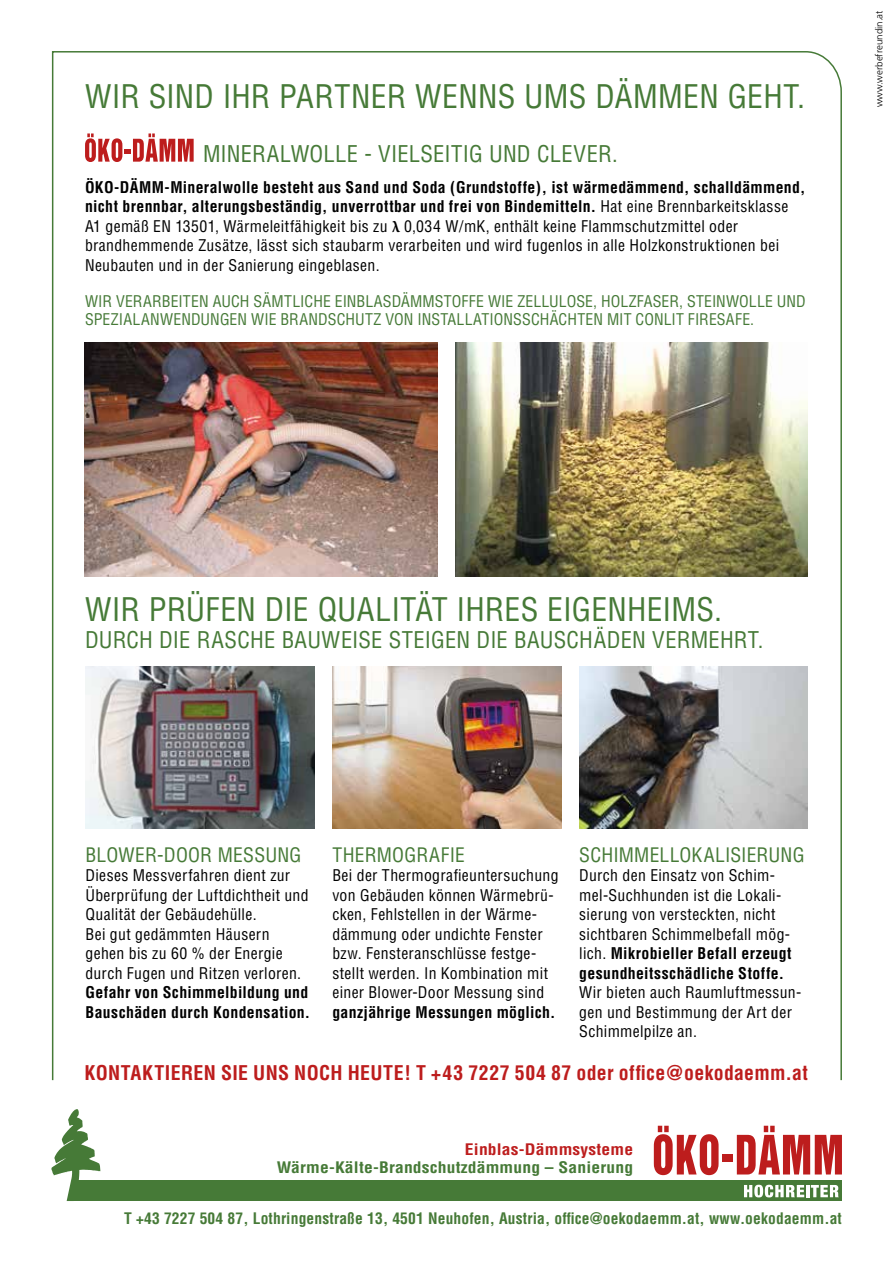
<style>
.page{position:relative;width:893px;height:1263px;background:#fff}
.page>*{position:absolute;margin:0;border:0;box-sizing:border-box;transform-origin:0 0}
.t1{font:condensed 31.8px "Helvetica";letter-spacing:.005em;color:#467a37}
.t2{font:condensed 22.5px "Helvetica";letter-spacing:.01em;color:#467a37}
.t3{font:700 condensed 19.8px "Helvetica";letter-spacing:.02em;color:#bd1d1d}
.t4{font:condensed 19.5px "Helvetica";letter-spacing:.01em;color:#467a37}
.t5{font:condensed 15.75px/19.5px "Helvetica";letter-spacing:.02em;color:#000}
.t6{font:condensed 15.75px/18.9px "Helvetica";letter-spacing:.005em;color:#467a37}
.t7{font:700 condensed 15.75px/19.5px "Helvetica";letter-spacing:.02em;color:#000}
.t8{font:700 condensed 15.6px "Helvetica";letter-spacing:.01em;color:#467a37}
.t9{font:700 condensed 15.6px "Helvetica";letter-spacing:.01em;color:#467a37;scale:1.13 1}
.t10{font:700 condensed 15.6px "Helvetica";letter-spacing:.01em;color:#bd1d1d;scale:1.13 1}
.t11{font:300 9.75px "Frutiger";color:#000}
.s1{font-weight:700}
.s2{font-family:"Minion Pro";font-weight:700;font-stretch:normal}
</style>
<div class="page">
<div style="left:73px;top:1181px;width:769px;height:20px;background:#467a37"></div>
<svg style="left:744px;top:1185px;width:95px;height:12px"></svg>
<svg style="left:51px;top:1109px;width:49px;height:92px"></svg>
<svg style="left:654px;top:1126px;width:65px;height:49px"></svg>
<div style="left:722px;top:1154px;width:11px;height:7px;background:#bd1d1d"></div>
<svg style="left:737px;top:1126px;width:105px;height:48px"></svg>
<img style="left:51px;top:51px;width:791px;height:1030px">
<img style="left:579px;top:666px;width:229px;height:162px">
<img style="left:86px;top:666px;width:228px;height:162px">
<img style="left:332px;top:666px;width:229px;height:162px">
<svg style="left:85px;top:133px;width:109px;height:29px"></svg>
<h1 class="t1" style="left:85px;top:77px;width:722px">WIR SIND IHR PARTNER WENNS UMS DÄMMEN GEHT.</h1>
<h2 class="t2" style="left:203px;top:140px;width:416px">MINERALWOLLE - VIELSEITIG UND CLEVER.</h2>
<p class="t5" style="left:85px;top:177px;width:722px"><span class="s1">ÖKO-DÄMM-Mineralwolle besteht aus Sand und Soda (Grundstoffe), ist wärmedämmend, schalldämmend, nicht brennbar, alterungsbeständig, unverrottbar und frei von Bindemitteln.</span> Hat eine Brennbarkeitsklasse A1 gemäß EN 13501, Wärmeleitfähigkeit bis zu <span class="s2">λ</span> 0,034 W/mK, enthält keine Flammschutzmittel oder brandhemmende Zusätze, lässt sich staubarm verarbeiten und wird fugenlos in alle Holzkonstruktionen bei Neubauten und in der Sanierung eingeblasen.</p>
<p class="t6" style="left:85px;top:291px;width:722px">WIR VERARBEITEN AUCH SÄMTLICHE EINBLASDÄMMSTOFFE WIE ZELLULOSE, HOLZFASER, STEINWOLLE UND<br>SPEZIALANWENDUNGEN WIE BRANDSCHUTZ VON INSTALLATIONSSCHÄCHTEN MIT CONLIT FIRESAFE.</p>
<p class="t11" style="left:873px;top:107px;width:98px;rotate:-90deg">www.werbefreundin.at</p>
<h1 class="t1" style="left:85px;top:590px;width:638px">WIR PRÜFEN DIE QUALITÄT IHRES EIGENHEIMS.</h1>
<h2 class="t2" style="left:85px;top:626px;width:680px">DURCH DIE RASCHE BAUWEISE STEIGEN DIE BAUSCHÄDEN VERMEHRT.</h2>
<p class="t4" style="left:86px;top:842px;width:218px">BLOWER-DOOR MESSUNG</p>
<p class="t5" style="left:86px;top:865px;width:225px">Dieses Messverfahren dient zur<br>Überprüfung der Luftdichtheit und<br>Qualität der Gebäudehülle.<br>Bei gut gedämmten Häusern gehen bis zu 60 % der Energie durch Fugen und Ritzen verloren.</p>
<p class="t7" style="left:86px;top:982px;width:226px">Gefahr von Schimmelbildung und<br>Bauschäden durch Kondensation.</p>
<p class="t4" style="left:332px;top:842px;width:134px">THERMOGRAFIE</p>
<p class="t5" style="left:332px;top:865px;width:228px">Bei der Thermografieuntersuchung von Gebäuden können Wärmebrü&shy;cken, Fehlstellen in der Wärme&shy;dämmung oder undichte Fenster bzw. Fensteranschlüsse festge&shy;stellt werden. In Kombination mit einer Blower-Door Messung sind</p>
<p class="t7" style="left:332px;top:1002px;width:225px">ganzjährige Messungen möglich.</p>
<p class="t4" style="left:579px;top:842px;width:227px">SCHIMMELLOKALISIERUNG</p>
<p class="t5" style="left:579px;top:865px;width:214px">Durch den Einsatz von Schim&shy;mel-Suchhunden ist die Lokali&shy;sierung von versteckten, nicht sichtbaren Schimmelbefall mög&shy;lich. <span class="s1">Mikrobieller Befall erzeugt gesundheitsschädliche Stoffe.</span></p>
<p class="t5" style="left:579px;top:982px;width:224px">Wir bieten auch Raumluftmessun&shy;gen und Bestimmung der Art der<br>Schimmelpilze an.</p>
<p class="t3" style="left:85px;top:1060px;width:725px">KONTAKTIEREN SIE UNS NOCH HEUTE! T +43 7227 504 87 oder office@oekodaemm.at</p>
<p class="t10" style="left:465px;top:1139px;width:150px">Einblas-Dämmsysteme</p>
<p class="t9" style="left:277px;top:1157px;width:317px">Wärme-Kälte-Brandschutzdämmung – Sanierung</p>
<p class="t8" style="left:124px;top:1209px;width:719px">T +43 7227 504 87, Lothringenstraße 13, 4501 Neuhofen, Austria, office@oekodaemm.at, www.oekodaemm.at</p>
</div>
